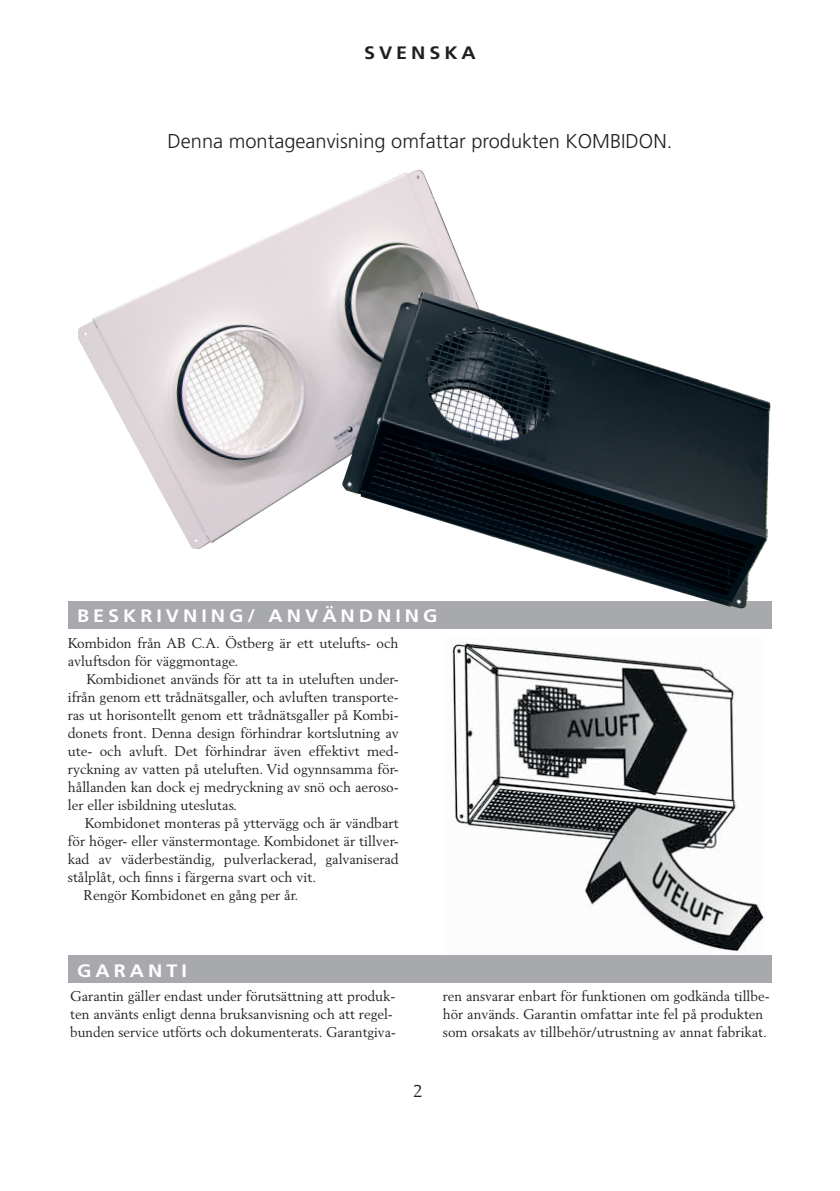
<style>
.page{position:relative;width:840px;height:1191px;background:#fff}
.page>*{position:absolute;margin:0;border:0;box-sizing:border-box;transform-origin:0 0}
.t1{font:300 20px "Frutiger LT Std";color:#231f20}
.t2{font:700 18px "Frutiger LT Std";letter-spacing:.2em;color:#fff;scale:1.1 1}
.t3{font:700 18px "Frutiger LT Std";letter-spacing:.2em;color:#231f20;scale:1.1 1}
.t4{font:17px "Berling LT Std";color:#231f20}
.t5{font:14px/18px "Berling LT Std";color:#231f20}
</style>
<div class="page">
<div style="left:68px;top:601px;width:703px;height:28px;background:#a8a9ad"></div>
<div style="left:68px;top:955px;width:703px;height:28px;background:#a8a9ad"></div>
<img style="left:78px;top:170px;width:692px;height:438px">
<img style="left:451px;top:639px;width:313px;height:314px">
<p class="t3" style="left:364px;top:42px;width:103px">SVENSKA</p>
<p class="t1" style="left:167px;top:130px;width:506px">Denna montageanvisning omfattar produkten KOMBIDON.</p>
<p class="t2" style="left:77px;top:605px;width:329px">BESKRIVNING/ ANVÄNDNING</p>
<p class="t5" style="left:68px;top:633px;width:332px">Kombidon från AB C.A. Östberg är ett utelufts- och avluftsdon för väggmontage.</p>
<p class="t5" style="left:68px;top:669px;width:332px;text-align:justify;text-indent:19px">Kombidionet används för att ta in uteluften under&shy;ifrån genom ett trådnätsgaller, och avluften transporte&shy;ras ut horisontellt genom ett trådnätsgaller på Kombi&shy;donets front. Denna design förhindrar kortslutning av ute- och avluft. Det förhindrar även effektivt med&shy;ryckning av vatten på uteluften. Vid ogynnsamma för&shy;hållanden kan dock ej medryckning av snö och aeroso&shy;ler eller isbildning uteslutas.</p>
<p class="t5" style="left:68px;top:813px;width:332px;text-align:justify;text-indent:17px">Kombidonet monteras på yttervägg och är vändbart för höger- eller vänstermontage. Kombidonet är tillver&shy;kad av väderbeständig, pulverlackerad, galvaniserad stålplåt, och finns i färgerna svart och vit.</p>
<p class="t5" style="left:83px;top:885px;width:216px">Rengör Kombidonet en gång per år.</p>
<p class="t2" style="left:77px;top:959px;width:101px">GARANTI</p>
<p class="t5" style="left:70px;top:987px;width:327px">Garantin gäller endast under förutsättning att produk&shy;ten använts enligt denna bruksanvisning och att regel&shy;bunden service utförts och dokumenterats. Garantgiva-</p>
<p class="t5" style="left:442px;top:987px;width:328px">ren ansvarar enbart för funktionen om godkända tillbe&shy;hör används. Garantin omfattar inte fel på produkten som orsakats av tillbehör/utrustning av annat fabrikat.</p>
<p class="t4" style="left:413px;top:1080px;width:11px">2</p>
</div>
